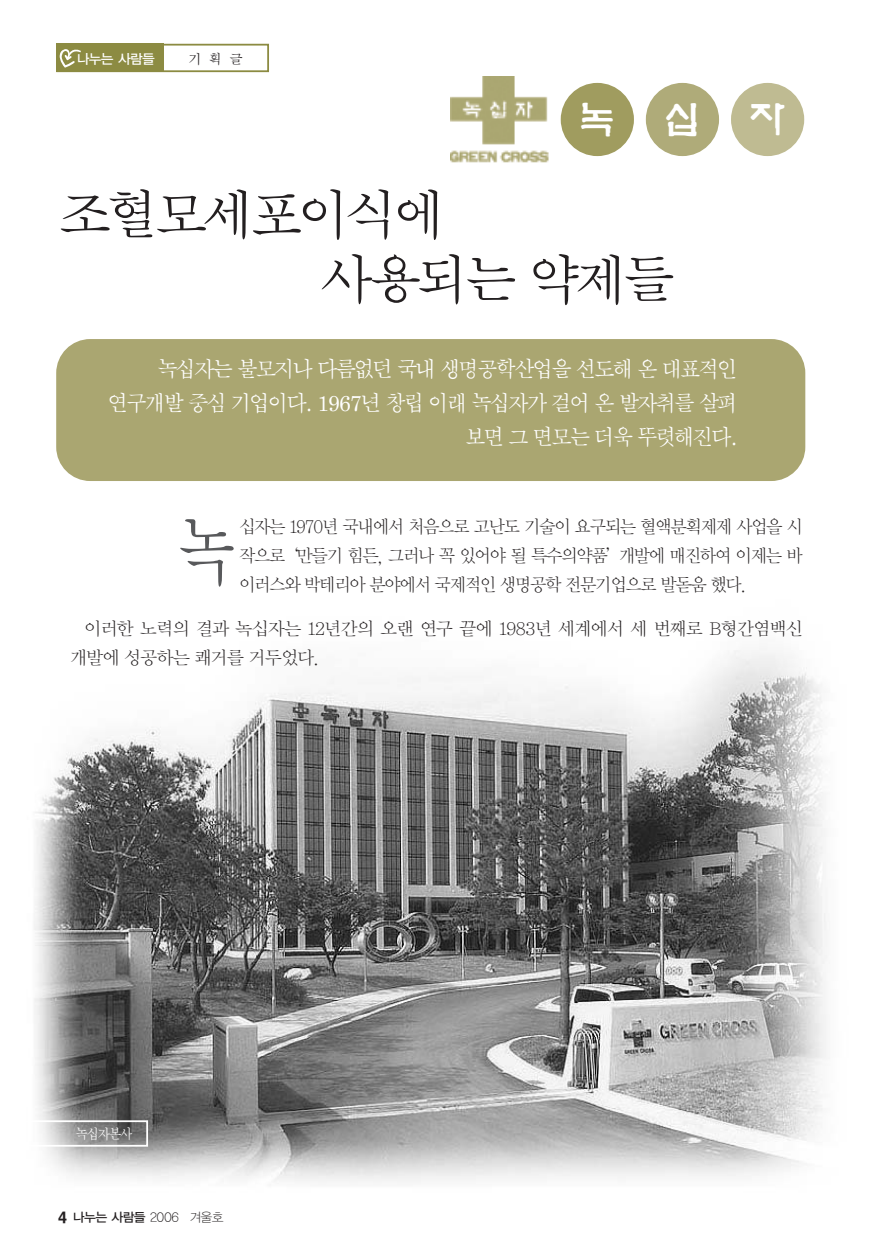
<style>
.page{position:relative;width:891px;height:1248px;background:#fff}
.page>*{position:absolute;margin:0;border:0;box-sizing:border-box;transform-origin:0 0}
.t1{font:76px "Apple Myungjo CID";color:#58595b;scale:.78 1}
.t2{font:54px/64.8px "Apple Myungjo CID";letter-spacing:-.115em;color:#231f20}
.t3{font:36px "HY Yeat Gul Medium CID";color:#fff}
.t4{font:22px/34px "Apple Myungjo CID";letter-spacing:-.115em;color:#fff;text-align:right;scale:.95 1}
.t5{font:18px/28.8px "Y Mj O11";letter-spacing:-.115em;color:#231f20;scale:.95 1}
.t6{font:18px/28.8px "Y Mj O11";letter-spacing:-.095em;color:#231f20}
.t7{font:14px "Apple Myungjo CID";letter-spacing:-.115em;color:#fff;scale:.9 1}
.t8{font:13.6px "YGO13";letter-spacing:-.11em;color:#fff}
.t9{font:13.6px "Apple Myungjo CID";color:#231f20}
.t10{font:12.6px "YGO11";letter-spacing:-.105em;color:#231f20}
.s1{font-family:"Helvetica";font-weight:700;font-size:16.2px}
.s2{font-family:"YGO13"}
</style>
<div class="page">
<img style="left:34px;top:650px;width:793px;height:532px">
<div style="left:56px;top:339px;width:748px;height:142px;background:#aaa671;border-radius:34px"></div>
<div style="left:11px;top:1120px;width:137px;height:26px;border:2px solid #fff"></div>
<div style="left:56px;top:44px;width:108px;height:28px;background:#8c8b42"></div>
<div style="left:56px;top:44px;width:213px;height:28px;border:2px solid #8c8b42"></div>
<svg style="left:60px;top:45px;width:21px;height:23px"></svg>
<img style="left:450px;top:76px;width:99px;height:87px">
<div style="left:560px;top:83px;width:73px;height:73px;background:#a09c5f;border-radius:50%"></div>
<div style="left:645px;top:83px;width:73px;height:73px;background:#afab79;border-radius:50%"></div>
<div style="left:730px;top:83px;width:73px;height:73px;background:#bfbb92;border-radius:50%"></div>
<p class="t8" style="left:76px;top:53px;width:80px">나누는 사람들</p>
<p class="t9" style="left:188px;top:52px;width:56px">기획글</p>
<h3 class="t3" style="left:579px;top:101px;width:37px">녹</h3>
<h3 class="t3" style="left:664px;top:101px;width:37px">십</h3>
<h3 class="t3" style="left:749px;top:101px;width:37px">자</h3>
<h2 class="t2" style="left:320px;top:187px;width:358px;text-indent:-262px">조혈모세포이식에<br>사용되는 약제들</h2>
<p class="t4" style="left:108px;top:354px;width:664px">녹십자는 불모지나 다름없던 국내 생명공학산업을 선도해 온 대표적인 연구개발 중심 기업이다. 1967년 창립 이래 녹십자가 걸어 온 발자취를 살펴 보면 그 면모는 더욱 뚜렷해진다.</p>
<h1 class="t1" style="left:176px;top:514px;width:78px">녹</h1>
<p class="t5" style="left:238px;top:513px;width:595px">십자는 1970년 국내에서 처음으로 고난도 기술이 요구되는 혈액분획제제 사업을 시 작으로‘만들기 힘든, 그러나 꼭 있어야 될 특수의약품’개발에 매진하여 이제는 바</p>
<p class="t5" style="left:238px;top:571px;width:536px">이러스와 박테리아 분야에서 국제적인 생명공학 전문기업으로 발돋움 했다.</p>
<p class="t6" style="left:69px;top:615px;width:735px;text-indent:14px">이러한 노력의 결과 녹십자는 12년간의 오랜 연구 끝에 1983년 세계에서 세 번째로 B형간염백신 개발에 성공하는 쾌거를 거두었다.</p>
<p class="t7" style="left:76px;top:1126px;width:65px">녹십자본사</p>
<p class="t10" style="left:58px;top:1211px;width:167px"><span class="s1">4</span> <span class="s2">나누는 사람들</span> 2006 겨울호</p>
</div>
